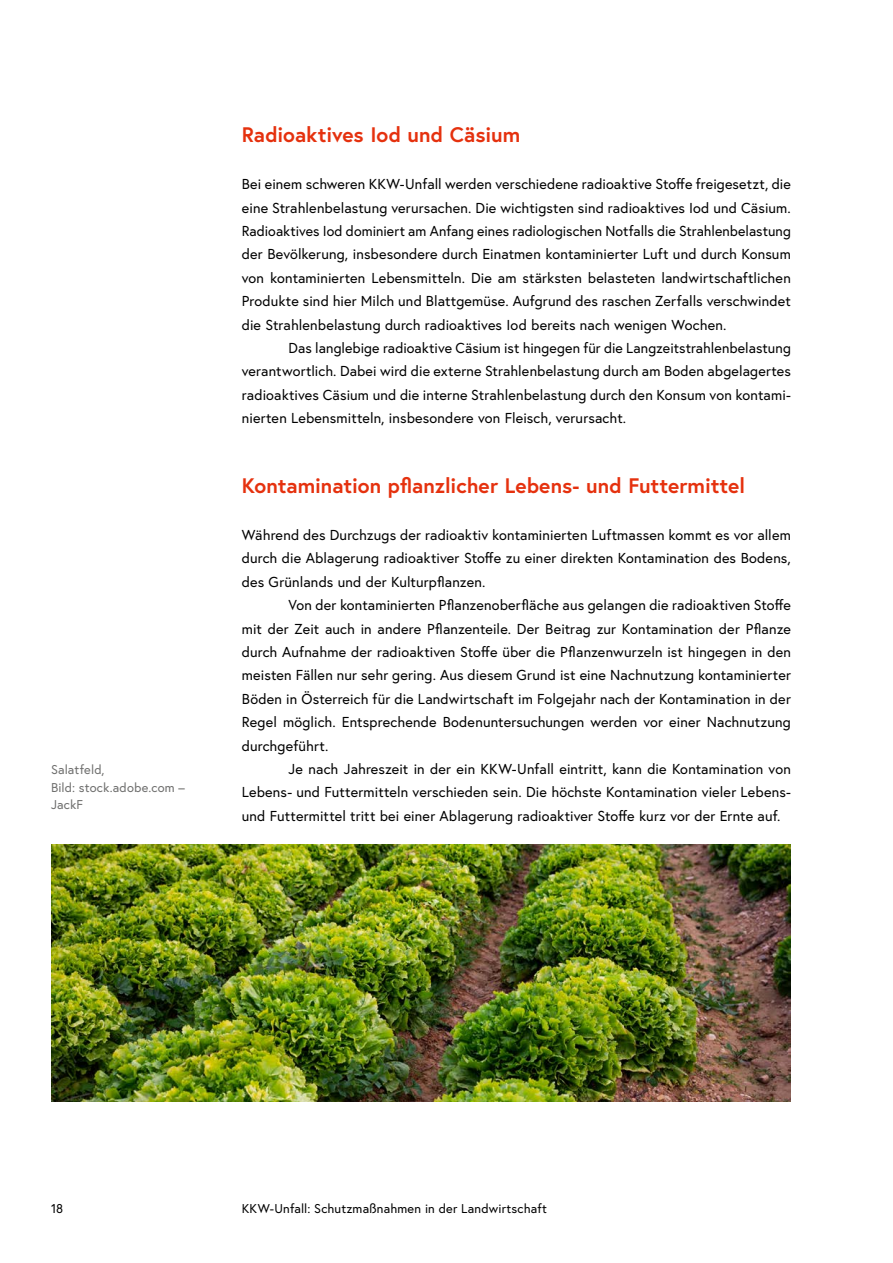
<style>
.page{position:relative;width:893px;height:1263px;background:#fff}
.page>*{position:absolute;margin:0;border:0;box-sizing:border-box;transform-origin:0 0}
.h2_ohne_Nummerierung{font:700 21px "Europa Austria";color:#e5310e}
.p_Erstzeileneinzug{font:14.4px/23.4px "Europa Austria";letter-spacing:.01em;color:#000;text-align:justify}
.p_Erstzeileneinzug_Abstand_danach{font:14.4px/23.4px "Europa Austria";letter-spacing:.01em;color:#000;text-align:justify}
.t1{font:12.75px "Europa Austria";letter-spacing:.015em;color:#000}
.t2{font:12.75px/17.5px "Europa Austria";letter-spacing:.015em;color:#6f6f6e}
</style>
<div class="page">
<img style="left:51px;top:844px;width:740px;height:257px">
<p class="t2" style="left:51px;top:760px;width:135px">Salatfeld,<br>Bild: stock.adobe.com –<br>JackF</p>
<h2 class="h2_ohne_Nummerierung" style="left:242px;top:121px;width:280px">Radioaktives Iod und Cäsium</h2>
<p class="p_Erstzeileneinzug" style="left:242px;top:172px;width:551px">Bei einem schweren KKW-Unfall werden verschiedene radioaktive Stoffe freigesetzt, die eine Strahlenbelastung verursachen. Die wichtigsten sind radioaktives Iod und Cäsium.<br>Radioaktives Iod dominiert am Anfang eines radiologischen Notfalls die Strahlenbelastung der Bevölkerung, insbesondere durch Einatmen kontaminierter Luft und durch Konsum von kontaminierten Lebensmitteln. Die am stärksten belasteten landwirtschaftlichen Produkte sind hier Milch und Blattgemüse. Aufgrund des raschen Zerfalls verschwindet die Strahlenbelastung durch radioaktives Iod bereits nach wenigen Wochen.</p>
<p class="p_Erstzeileneinzug_Abstand_danach" style="left:242px;top:336px;width:551px;text-indent:47px">Das langlebige radioaktive Cäsium ist hingegen für die Langzeitstrahlenbelastung verantwortlich. Dabei wird die externe Strahlenbelastung durch am Boden abgelagertes radioaktives Cäsium und die interne Strahlenbelastung durch den Konsum von kontami&shy;nierten Lebensmitteln, insbesondere von Fleisch, verursacht.</p>
<h2 class="h2_ohne_Nummerierung" style="left:242px;top:472px;width:505px">Kontamination pflanzlicher Lebens- und Futtermittel</h2>
<p class="p_Erstzeileneinzug" style="left:242px;top:523px;width:551px">Während des Durchzugs der radioaktiv kontaminierten Luftmassen kommt es vor allem durch die Ablagerung radioaktiver Stoffe zu einer direkten Kontamination des Bodens, des Grünlands und der Kulturpflanzen.</p>
<p class="p_Erstzeileneinzug" style="left:242px;top:593px;width:551px;text-indent:47px">Von der kontaminierten Pflanzenoberfläche aus gelangen die radioaktiven Stoffe mit der Zeit auch in andere Pflanzenteile. Der Beitrag zur Kontamination der Pflanze durch Aufnahme der radioaktiven Stoffe über die Pflanzenwurzeln ist hingegen in den meisten Fällen nur sehr gering. Aus diesem Grund ist eine Nachnutzung kontaminierter Böden in Österreich für die Landwirtschaft im Folgejahr nach der Kontamination in der Regel möglich. Entsprechende Bodenuntersuchungen werden vor einer Nachnutzung durchgeführt.</p>
<p class="p_Erstzeileneinzug_Abstand_danach" style="left:242px;top:757px;width:551px;text-indent:47px">Je nach Jahreszeit in der ein KKW-Unfall eintritt, kann die Kontamination von Lebens- und Futtermitteln verschieden sein. Die höchste Kontamination vieler Lebens&shy;und Futtermittel tritt bei einer Ablagerung radioaktiver Stoffe kurz vor der Ernte auf.</p>
<p class="t1" style="left:51px;top:1200px;width:14px">18</p>
<p class="t1" style="left:242px;top:1200px;width:307px">KKW-Unfall: Schutzmaßnahmen in der Landwirtschaft</p>
</div>
